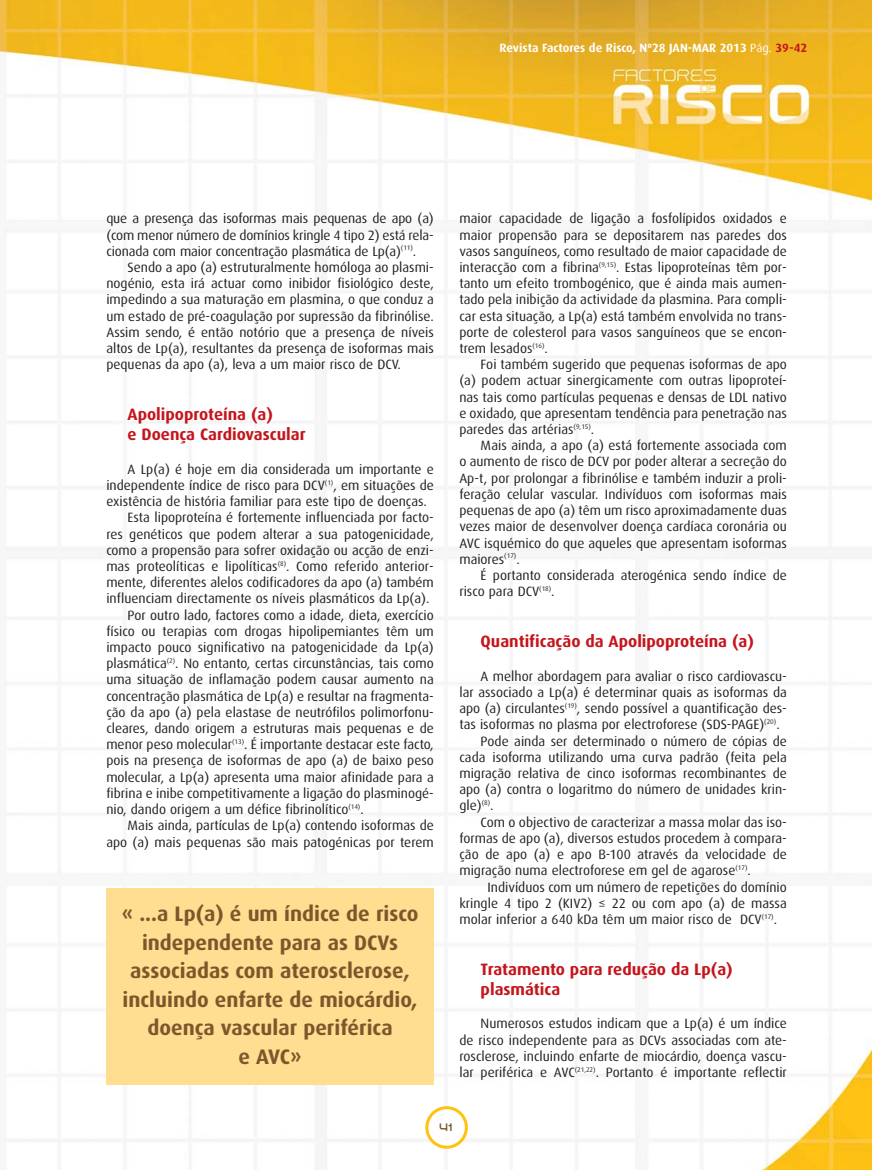
<style>
.page{position:relative;width:872px;height:1170px;background:#fff}
.page>*{position:absolute;margin:0;border:0;box-sizing:border-box;transform-origin:0 0}
.t1{font:700 21px/28.5px "Dax";color:#7b582b;text-align:center}
.t2{font:700 16.5px/19.8px "Dax";color:#c4151c}
.t3{font:13.5px/16.2px "Dax";color:#231f20;text-align:justify}
.t4{font:13.5px "Swisz";color:#7b582b}
.t5{font:700 12px "Dax";color:#fff}
.s1{font-weight:400}
.s2{color:#c4151c}
</style>
<div class="page">
<img style="left:0;top:0;width:872px;height:1169px">
<svg style="left:425px;top:1106px;width:43px;height:42px"></svg>
<div style="left:106px;top:888px;width:328px;height:196px;background:#ffdd91"></div>
<p class="t5" style="left:499px;top:42px;width:309px">Revista Factores de Risco, Nº28 JAN-MAR 2013 <span class="s1">Pág.</span> <span class="s2">39-42</span></p>
<p class="t3" style="left:106px;top:211px;width:329px">que a presença das isoformas mais pequenas de apo (a) (com menor número de domínios kringle 4 tipo 2) está rela&shy;cionada com maior concentração plasmática de Lp(a)<sup>(11)</sup>.</p>
<p class="t3" style="left:106px;top:260px;width:329px;text-indent:21px">Sendo a apo (a) estruturalmente homóloga ao plasmi&shy;nogénio, esta irá actuar como inibidor fisiológico deste, impedindo a sua maturação em plasmina, o que conduz a um estado de pré-coagulação por supressão da fibrinólise.<br>Assim sendo, é então notório que a presença de níveis altos de Lp(a), resultantes da presença de isoformas mais pequenas da apo (a), leva a um maior risco de DCV.</p>
<p class="t2" style="left:128px;top:405px;width:179px">Apolipoproteína (a)<br>e Doença Cardiovascular</p>
<p class="t3" style="left:128px;top:461px;width:308px">A Lp(a) é hoje em dia considerada um importante e</p>
<p class="t3" style="left:106px;top:478px;width:329px">independente índice de risco para DCV<sup>(1)</sup>, em situações de</p>
<p class="t3" style="left:106px;top:494px;width:322px">existência de história familiar para este tipo de doenças.</p>
<p class="t3" style="left:128px;top:510px;width:308px">Esta lipoproteína é fortemente influenciada por facto-</p>
<p class="t3" style="left:106px;top:526px;width:329px">res genéticos que podem alterar a sua patogenicidade,</p>
<p class="t3" style="left:106px;top:542px;width:329px">como a propensão para sofrer oxidação ou acção de enzi-</p>
<p class="t3" style="left:106px;top:559px;width:329px">mas proteolíticas e lipolíticas<sup>(8)</sup>. Como referido anterior-</p>
<p class="t3" style="left:106px;top:575px;width:329px">mente, diferentes alelos codificadores da apo (a) também</p>
<p class="t3" style="left:106px;top:591px;width:325px">influenciam directamente os níveis plasmáticos da Lp(a).</p>
<p class="t3" style="left:128px;top:607px;width:308px">Por outro lado, factores como a idade, dieta, exercício</p>
<p class="t3" style="left:106px;top:623px;width:329px">físico ou terapias com drogas hipolipemiantes têm um</p>
<p class="t3" style="left:106px;top:640px;width:329px">impacto pouco significativo na patogenicidade da Lp(a)</p>
<p class="t3" style="left:106px;top:656px;width:329px">plasmática<sup>(2)</sup>. No entanto, certas circunstâncias, tais como</p>
<p class="t3" style="left:106px;top:672px;width:329px">uma situação de inflamação podem causar aumento na</p>
<p class="t3" style="left:106px;top:688px;width:329px">concentração plasmática de Lp(a) e resultar na fragmenta-</p>
<p class="t3" style="left:106px;top:704px;width:329px">ção da apo (a) pela elastase de neutrófilos polimorfonu-</p>
<p class="t3" style="left:106px;top:721px;width:329px">cleares, dando origem a estruturas mais pequenas e de</p>
<p class="t3" style="left:106px;top:737px;width:329px">menor peso molecular<sup>(13)</sup>. É importante destacar este facto,</p>
<p class="t3" style="left:106px;top:753px;width:329px">pois na presença de isoformas de apo (a) de baixo peso</p>
<p class="t3" style="left:106px;top:769px;width:329px">molecular, a Lp(a) apresenta uma maior afinidade para a</p>
<p class="t3" style="left:106px;top:785px;width:329px">fibrina e inibe competitivamente a ligação do plasminogé-</p>
<p class="t3" style="left:106px;top:802px;width:259px">nio, dando origem a um défice fibrinolítico<sup>(14)</sup>.</p>
<p class="t3" style="left:128px;top:818px;width:308px">Mais ainda, partículas de Lp(a) contendo isoformas de</p>
<p class="t3" style="left:106px;top:834px;width:329px">apo (a) mais pequenas são mais patogénicas por terem</p>
<h1 class="t1" style="left:122px;top:900px;width:298px">« ...a Lp(a) é um índice de risco independente para as DCVs associadas com aterosclerose, incluindo enfarte de miocárdio, doença vascular periférica<br>e AVC»</h1>
<p class="t3" style="left:459px;top:211px;width:329px">maior capacidade de ligação a fosfolípidos oxidados e maior propensão para se depositarem nas paredes dos vasos sanguíneos, como resultado de maior capacidade de interacção com a fibrina<sup>(9,15)</sup>. Estas lipoproteínas têm por&shy;tanto um efeito trombogénico, que é ainda mais aumen&shy;tado pela inibição da actividade da plasmina. Para compli&shy;car esta situação, a Lp(a) está também envolvida no trans&shy;porte de colesterol para vasos sanguíneos que se encon&shy;trem lesados<sup>(16)</sup>.</p>
<p class="t3" style="left:459px;top:357px;width:329px;text-indent:21px">Foi também sugerido que pequenas isoformas de apo (a) podem actuar sinergicamente com outras lipoproteí&shy;nas tais como partículas pequenas e densas de LDL nativo e oxidado, que apresentam tendência para penetração nas paredes das artérias<sup>(9,15)</sup>.</p>
<p class="t3" style="left:459px;top:438px;width:329px;text-indent:21px">Mais ainda, a apo (a) está fortemente associada com o aumento de risco de DCV por poder alterar a secreção do Ap-t, por prolongar a fibrinólise e também induzir a proli&shy;feração celular vascular. Indivíduos com isoformas mais pequenas de apo (a) têm um risco aproximadamente duas vezes maior de desenvolver doença cardíaca coronária ou AVC isquémico do que aqueles que apresentam isoformas maiores<sup>(17)</sup>.</p>
<p class="t3" style="left:459px;top:568px;width:329px;text-indent:21px">É portanto considerada aterogénica sendo índice de risco para DCV<sup>(18)</sup>.</p>
<p class="t2" style="left:480px;top:632px;width:275px">Quantificação da Apolipoproteína (a)</p>
<p class="t3" style="left:480px;top:668px;width:308px">A melhor abordagem para avaliar o risco cardiovascu-</p>
<p class="t3" style="left:459px;top:685px;width:329px">lar associado a Lp(a) é determinar quais as isoformas da</p>
<p class="t3" style="left:459px;top:701px;width:329px">apo (a) circulantes<sup>(19)</sup>, sendo possível a quantificação des-</p>
<p class="t3" style="left:459px;top:717px;width:322px">tas isoformas no plasma por electroforese (SDS-PAGE)<sup>(20)</sup>.</p>
<p class="t3" style="left:480px;top:733px;width:308px">Pode ainda ser determinado o número de cópias de</p>
<p class="t3" style="left:459px;top:749px;width:329px">cada isoforma utilizando uma curva padrão (feita pela</p>
<p class="t3" style="left:459px;top:766px;width:329px">migração relativa de cinco isoformas recombinantes de</p>
<p class="t3" style="left:459px;top:782px;width:329px">apo (a) contra o logaritmo do número de unidades krin-</p>
<p class="t3" style="left:459px;top:798px;width:36px">gle)<sup>(8)</sup>.</p>
<p class="t3" style="left:480px;top:814px;width:308px">Com o objectivo de caracterizar a massa molar das iso-</p>
<p class="t3" style="left:459px;top:830px;width:329px">formas de apo (a), diversos estudos procedem à compara-</p>
<p class="t3" style="left:459px;top:847px;width:329px">ção de apo (a) e apo B-100 através da velocidade de</p>
<p class="t3" style="left:459px;top:863px;width:293px">migração numa electroforese em gel de agarose<sup>(17)</sup>.</p>
<p class="t3" style="left:487px;top:879px;width:301px">Indivíduos com um número de repetições do domínio</p>
<p class="t3" style="left:459px;top:895px;width:329px">kringle 4 tipo 2 (KIV2) ≤ 22 ou com apo (a) de massa</p>
<p class="t3" style="left:459px;top:911px;width:319px">molar inferior a 640 kDa têm um maior risco de DCV<sup>(17)</sup>.</p>
<p class="t2" style="left:480px;top:960px;width:254px">Tratamento para redução da Lp(a) plasmática</p>
<p class="t3" style="left:459px;top:1016px;width:329px;text-indent:21px">Numerosos estudos indicam que a Lp(a) é um índice de risco independente para as DCVs associadas com ate&shy;rosclerose, incluindo enfarte de miocárdio, doença vascu&shy;lar periférica e AVC<sup>(21,22)</sup>. Portanto é importante reflectir</p>
<p class="t4" style="left:440px;top:1120px;width:15px">41</p>
</div>
